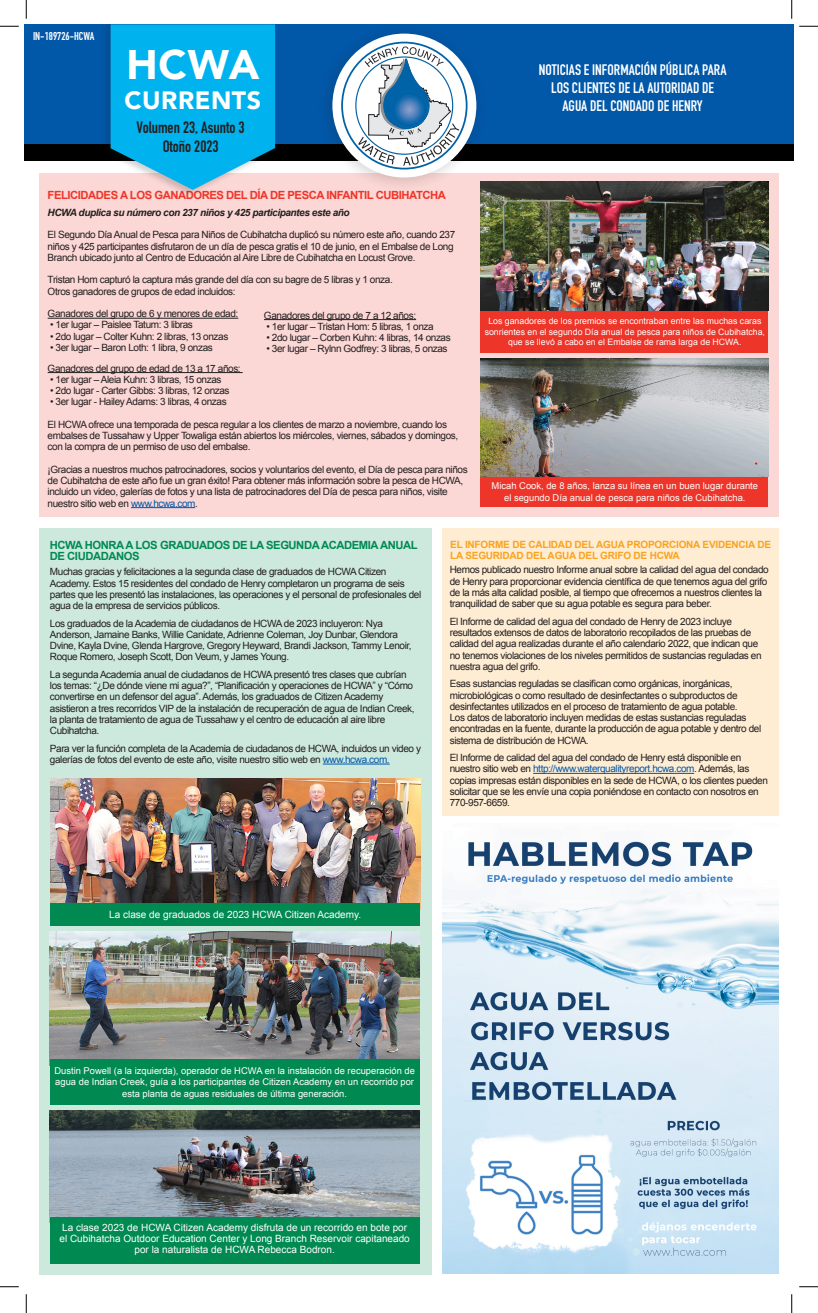
<style>
.page{position:relative;width:818px;height:1313px;background:#fff}
.page>*{position:absolute;margin:0;border:0;box-sizing:border-box;transform-origin:0 0}
.t1{font:900 41.25px "Avenir";color:#fff}
.t2{font:900 25px "Avenir";letter-spacing:.02em;color:#fff}
.t3{font:700 16.25px "DIN Condensed";color:#231f20}
.t4{font:700 15px "DIN Condensed";color:#fff}
.t5{font:700 11.25px/11.2px "Arial";letter-spacing:-.04em;color:#008a52}
.t6{font:700 11.25px "Arial";letter-spacing:-.04em;color:#ee3529}
.t7{font:700 11.25px "DIN Condensed";color:#fff}
.t8{font:10px/11.2px "Arial";letter-spacing:-.04em;color:#231f20}
.t9{font:10px/11.2px "Arial";color:#fff;text-align:center}
.t10{font:700 10px/11.2px "Arial";letter-spacing:-.02em;color:#faa320}
.t11{font:italic 700 10px "Arial";letter-spacing:-.04em;color:#231f20}
.t12{font:9.38px/11.2px "Arial";color:#fff;text-align:center}
.t13{font:8.75px/10.5px "Arial";color:#fff;text-align:center}
.s1{color:#0157a8}
</style>
<div class="page">
<div style="left:24px;top:144px;width:769px;height:17px;background:#000"></div>
<div style="left:24px;top:24px;width:769px;height:120px;background:#0157a8"></div>
<div style="left:39px;top:173px;width:739px;height:344px;background:#fbd7d5"></div>
<hr style="left:48px;top:318px;width:190px;height:1px;background:#231f20">
<div style="left:39px;top:528px;width:392px;height:746px;background:#cde8dd"></div>
<div style="left:442px;top:528px;width:337px;height:287px;background:#feecd3"></div>
<hr style="left:533px;top:773px;width:161px;height:1px;background:#0157a8">
<div style="left:480px;top:310px;width:288px;height:43px;background:#ee3529"></div>
<img style="left:480px;top:182px;width:288px;height:128px">
<div style="left:480px;top:477px;width:288px;height:29px;background:#ee3529"></div>
<img style="left:480px;top:358px;width:288px;height:119px">
<img style="left:50px;top:778px;width:370px;height:125px">
<div style="left:50px;top:903px;width:370px;height:22px;background:#008a52"></div>
<img style="left:50px;top:931px;width:369px;height:128px">
<div style="left:50px;top:1059px;width:369px;height:46px;background:#008a52"></div>
<img style="left:50px;top:1110px;width:369px;height:107px">
<div style="left:50px;top:1217px;width:369px;height:46px;background:#008a52"></div>
<hr style="left:323px;top:763px;width:67px;height:1px;background:#0157a8">
<div style="left:101px;top:24px;width:176px;height:174px;background:#231f20;opacity:.2"></div>
<svg style="left:111px;top:24px;width:164px;height:166px;background:#1cb5e8"></svg>
<div style="left:317px;top:24px;width:170px;height:169px;background:#231f20;opacity:.2"></div>
<svg style="left:332px;top:34px;width:144px;height:143px;background:#e2edf4"></svg>
<svg style="left:358px;top:46px;width:101px;height:120px"></svg>
<img style="left:442px;top:841px;width:337px;height:432px">
<hr style="left:264px;top:319px;width:152px;height:1px;background:#231f20">
<hr style="left:48px;top:372px;width:195px;height:1px;background:#231f20">
<hr style="left:131px;top:507px;width:64px;height:1px;background:#0157a8">
<svg style="left:0;top:25px;width:19px;height:2px"></svg>
<svg style="left:799px;top:25px;width:19px;height:2px"></svg>
<svg style="left:0;top:1286px;width:19px;height:1px"></svg>
<svg style="left:799px;top:1286px;width:19px;height:1px"></svg>
<svg style="left:25px;top:0;width:2px;height:19px"></svg>
<svg style="left:25px;top:1294px;width:2px;height:18px"></svg>
<svg style="left:791px;top:0;width:1px;height:19px"></svg>
<svg style="left:791px;top:1294px;width:1px;height:18px"></svg>
<p class="t7" style="left:33px;top:28px;width:63px">IN-189726-HCWA</p>
<p class="t1" style="left:126px;top:30px;width:134px">HCWA</p>
<p class="t2" style="left:125px;top:79px;width:138px">CURRENTS</p>
<p class="t3" style="left:137px;top:117px;width:109px">Volumen 23, Asunto 3</p>
<p class="t3" style="left:163px;top:136px;width:57px">Otoño 2023</p>
<p class="t6" style="left:48px;top:188px;width:400px">FELICIDADES A LOS GANADORES DEL DÍA DE PESCA INFANTIL CUBIHATCHA</p>
<p class="t11" style="left:48px;top:206px;width:303px">HCWA duplica su número con 237 niños y 425 participantes este año</p>
<p class="t8" style="left:48px;top:229px;width:409px">El Segundo Día Anual de Pesca para Niños de Cubihatcha duplicó su número este año, cuando 237 niños y 425 participantes disfrutaron de un día de pesca gratis el 10 de junio, en el Embalse de Long<br>Branch ubicado junto al Centro de Educación al Aire Libre de Cubihatcha en Locust Grove.</p>
<p class="t8" style="left:48px;top:274px;width:346px">Tristan Hom capturó la captura más grande del día con su bagre de 5 libras y 1 onza.</p>
<p class="t8" style="left:48px;top:286px;width:189px">Otros ganadores de grupos de edad incluidos:</p>
<p class="t8" style="left:48px;top:308px;width:192px">Ganadores del grupo de 6 y menores de edad:</p>
<p class="t8" style="left:50px;top:319px;width:144px">• 1er lugar – Paislee Tatum: 3 libras</p>
<p class="t8" style="left:50px;top:331px;width:180px">• 2do lugar – Colter Kuhn: 2 libras, 13 onzas</p>
<p class="t8" style="left:50px;top:342px;width:164px">• 3er lugar – Baron Loth: 1 libra, 9 onzas</p>
<p class="t8" style="left:264px;top:309px;width:154px">Ganadores del grupo de 7 a 12 años:</p>
<p class="t8" style="left:266px;top:321px;width:169px">• 1er lugar – Tristan Hom: 5 libras, 1 onza</p>
<p class="t8" style="left:266px;top:332px;width:186px">• 2do lugar – Corben Kuhn: 4 libras, 14 onzas</p>
<p class="t8" style="left:266px;top:343px;width:183px">• 3er lugar – Rylnn Godfrey: 3 libras, 5 onzas</p>
<p class="t8" style="left:48px;top:362px;width:194px">Ganadores del grupo de edad de 13 a 17 años:</p>
<p class="t8" style="left:50px;top:374px;width:173px">• 1er lugar – Aleia Kuhn: 3 libras, 15 onzas</p>
<p class="t8" style="left:50px;top:385px;width:181px">• 2do lugar - Carter Gibbs: 3 libras, 12 onzas</p>
<p class="t8" style="left:50px;top:396px;width:178px">• 3er lugar - Hailey Adams: 3 libras, 4 onzas</p>
<p class="t8" style="left:48px;top:419px;width:412px">El HCWA ofrece una temporada de pesca regular a los clientes de marzo a noviembre, cuando los embalses de Tussahaw y Upper Towaliga están abiertos los miércoles, viernes, sábados y domingos, con la compra de un permiso de uso del embalse.</p>
<p class="t8" style="left:48px;top:464px;width:421px">¡Gracias a nuestros muchos patrocinadores, socios y voluntarios del evento, el Día de pesca para niños de Cubihatcha de este año fue un gran éxito! Para obtener más información sobre la pesca de HCWA, incluido un video, galerías de fotos y una lista de patrocinadores del Día de pesca para niños, visite nuestro sitio web en <span class="s1">www.hcwa.com</span>.</p>
<p class="t4" style="left:539px;top:60px;width:189px">NOTICIAS E INFORMACIÓN PÚBLICA PARA</p>
<p class="t4" style="left:551px;top:78px;width:164px">LOS CLIENTES DE LA AUTORIDAD DE</p>
<p class="t4" style="left:562px;top:96px;width:142px">AGUA DEL CONDADO DE HENRY</p>
<p class="t13" style="left:484px;top:316px;width:282px">Los ganadores de los premios se encontraban entre las muchas caras sonrientes en el segundo Día anual de pesca para niños de Cubihatcha, que se llevó a cabo en el Embalse de rama larga de HCWA.</p>
<p class="t12" style="left:491px;top:480px;width:268px">Micah Cook, de 8 años, lanza su línea en un buen lugar durante el segundo Día anual de pesca para niños de Cubihatcha.</p>
<p class="t5" style="left:50px;top:540px;width:369px">HCWA HONRA A LOS GRADUADOS DE LA SEGUNDA ACADEMIA ANUAL<br>DE CIUDADANOS</p>
<p class="t8" style="left:50px;top:566px;width:373px">Muchas gracias y felicitaciones a la segunda clase de graduados de HCWA Citizen Academy. Estos 15 residentes del condado de Henry completaron un programa de seis partes que les presentó las instalaciones, las operaciones y el personal de profesionales del agua de la empresa de servicios públicos.</p>
<p class="t8" style="left:50px;top:617px;width:363px">Los graduados de la Academia de ciudadanos de HCWA de 2023 incluyeron: Nya Anderson, Jamaine Banks, Willie Canidate, Adrienne Coleman, Joy Dunbar, Glendora Dvine, Kayla Dvine, Glenda Hargrove, Gregory Heyward, Brandi Jackson, Tammy Lenoir, Roque Romero, Joseph Scott, Don Veum, y James Young.</p>
<p class="t8" style="left:50px;top:669px;width:366px">La segunda Academia anual de ciudadanos de HCWA presentó tres clases que cubrían los temas: “¿De dónde viene mi agua?”, “Planificación y operaciones de HCWA” y “Cómo convertirse en un defensor del agua”. Además, los graduados de Citizen Academy asistieron a tres recorridos VIP de la instalación de recuperación de agua de Indian Creek, la planta de tratamiento de agua de Tussahaw y el centro de educación al aire libre Cubihatcha.</p>
<p class="t8" style="left:50px;top:742px;width:372px">Para ver la función completa de la Academia de ciudadanos de HCWA, incluidos un video y galerías de fotos del evento de este año, visite nuestro sitio web en <span class="s1">www.hcwa.com.</span></p>
<p class="t10" style="left:450px;top:539px;width:322px">EL INFORME DE CALIDAD DEL AGUA PROPORCIONA EVIDENCIA DE<br>LA SEGURIDAD DEL AGUA DEL GRIFO DE HCWA</p>
<p class="t8" style="left:449px;top:564px;width:320px">Hemos publicado nuestro Informe anual sobre la calidad del agua del condado de Henry para proporcionar evidencia científica de que tenemos agua del grifo de la más alta calidad posible, al tiempo que ofrecemos a nuestros clientes la tranquilidad de saber que su agua potable es segura para beber.</p>
<p class="t8" style="left:449px;top:616px;width:313px">El Informe de calidad del agua del condado de Henry de 2023 incluye resultados extensos de datos de laboratorio recopilados de las pruebas de calidad del agua realizadas durante el año calendario 2022, que indican que no tenemos violaciones de los niveles permitidos de sustancias reguladas en nuestra agua del grifo.</p>
<p class="t8" style="left:449px;top:678px;width:313px">Esas sustancias reguladas se clasifican como orgánicas, inorgánicas, microbiológicas o como resultado de desinfectantes o subproductos de desinfectantes utilizados en el proceso de tratamiento de agua potable.<br>Los datos de laboratorio incluyen medidas de estas sustancias reguladas encontradas en la fuente, durante la producción de agua potable y dentro del sistema de distribución de HCWA.</p>
<p class="t8" style="left:449px;top:752px;width:319px">El Informe de calidad del agua del condado de Henry está disponible en nuestro sitio web en <span class="s1">http://www.waterqualityreport.hcwa.com</span>. Además, las copias impresas están disponibles en la sede de HCWA, o los clientes pueden solicitar que se les envíe una copia poniéndose en contacto con nosotros en 770-957-6659.</p>
<p class="t9" style="left:109px;top:909px;width:253px">La clase de graduados de 2023 HCWA Citizen Academy.</p>
<p class="t12" style="left:54px;top:1065px;width:362px">Dustin Powell (a la izquierda), operador de HCWA en la instalación de recuperación de agua de Indian Creek, guía a los participantes de Citizen Academy en un recorrido por esta planta de aguas residuales de última generación.</p>
<p class="t9" style="left:59px;top:1221px;width:352px">La clase 2023 de HCWA Citizen Academy disfruta de un recorrido en bote por el Cubihatcha Outdoor Education Center y Long Branch Reservoir capitaneado por la naturalista de HCWA Rebecca Bodron.</p>
</div>
